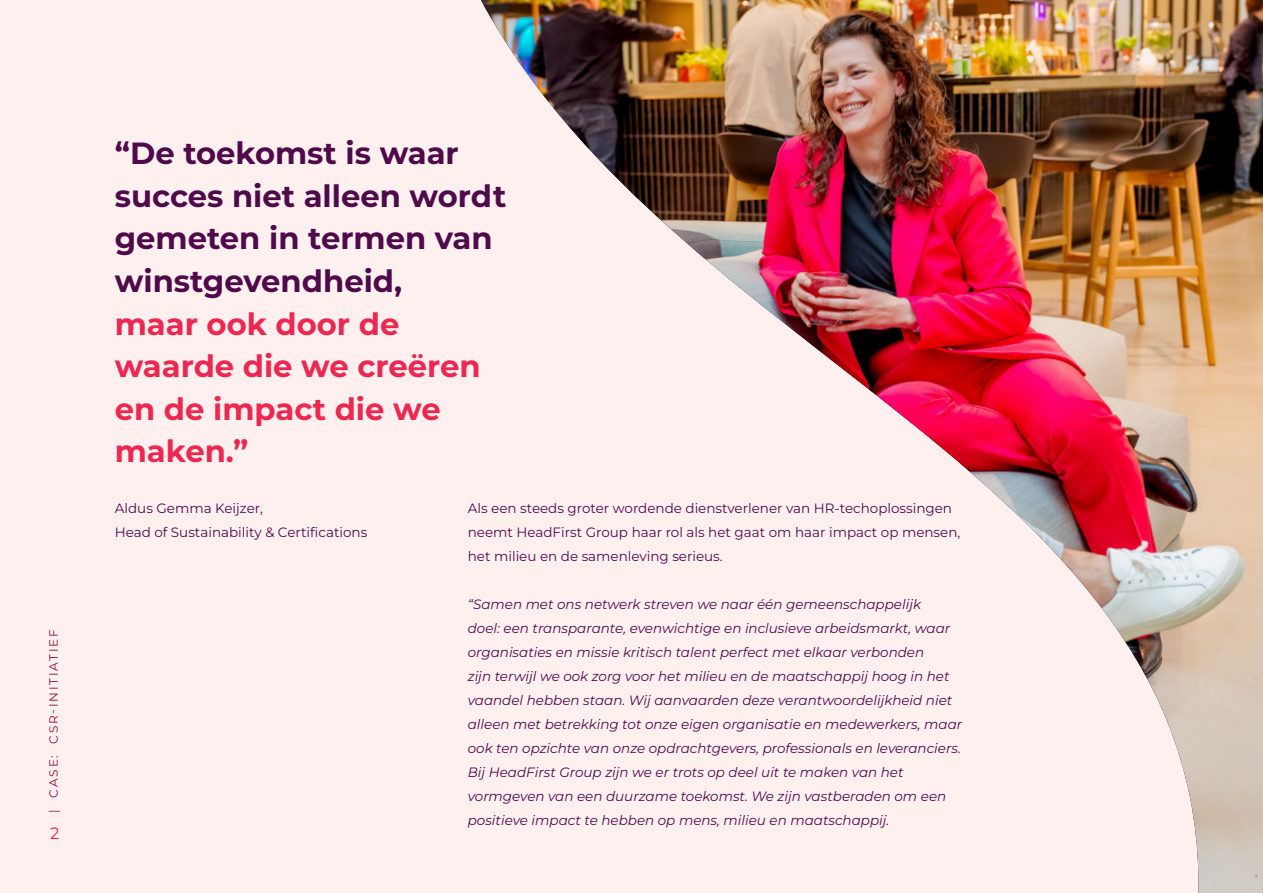
<style>
.page{position:relative;width:1263px;height:893px;background:#fff0f0}
.page>*{position:absolute;margin:0;border:0;box-sizing:border-box;transform-origin:0 0}
.t1{font:700 30.6px/42.6px "Montserrat";color:#4f0a4a}
.t2{font:700 30.6px/42.6px "Montserrat";color:#ee2750}
.t3{font:16.5px "Montserrat";color:#ee2750}
.t4{font:italic 13.5px/24px "Montserrat";color:#4f0a4a}
.t5{font:13.5px/24px "Montserrat";color:#4f0a4a}
.t6{font:12px "Montserrat";letter-spacing:.15em;color:#8b1347}
</style>
<div class="page">
<img style="left:481px;top:0;width:782px;height:893px">
<p class="t6" style="left:46px;top:813px;width:184px;rotate:-90deg">| CASE: CSR-INITIATIEF</p>
<p class="t3" style="left:50px;top:822px;width:11px">2</p>
<h1 class="t1" style="left:115px;top:131px;width:393px">“De toekomst is waar succes niet alleen wordt gemeten in termen van winstgevendheid,</h1>
<h1 class="t2" style="left:115px;top:302px;width:367px">maar ook door de waarde die we creëren en de impact die we maken.”</h1>
<p class="t5" style="left:115px;top:496px;width:254px">Aldus Gemma Keijzer,<br>Head of Sustainability &amp; Certifications</p>
<p class="t5" style="left:468px;top:496px;width:494px">Als een steeds groter wordende dienstverlener van HR-techoplossingen neemt HeadFirst Group haar rol als het gaat om haar impact op mensen, het milieu en de samenleving serieus.</p>
<p class="t4" style="left:468px;top:592px;width:496px">“Samen met ons netwerk streven we naar één gemeenschappelijk<br>doel: een transparante, evenwichtige en inclusieve arbeidsmarkt, waar organisaties en missie kritisch talent perfect met elkaar verbonden<br>zijn terwijl we ook zorg voor het milieu en de maatschappij hoog in het vaandel hebben staan. Wij aanvaarden deze verantwoordelijkheid niet alleen met betrekking tot onze eigen organisatie en medewerkers, maar ook ten opzichte van onze opdrachtgevers, professionals en leveranciers.<br>Bij HeadFirst Group zijn we er trots op deel uit te maken van het vormgeven van een duurzame toekomst. We zijn vastberaden om een positieve impact te hebben op mens, milieu en maatschappij.</p>
</div>
